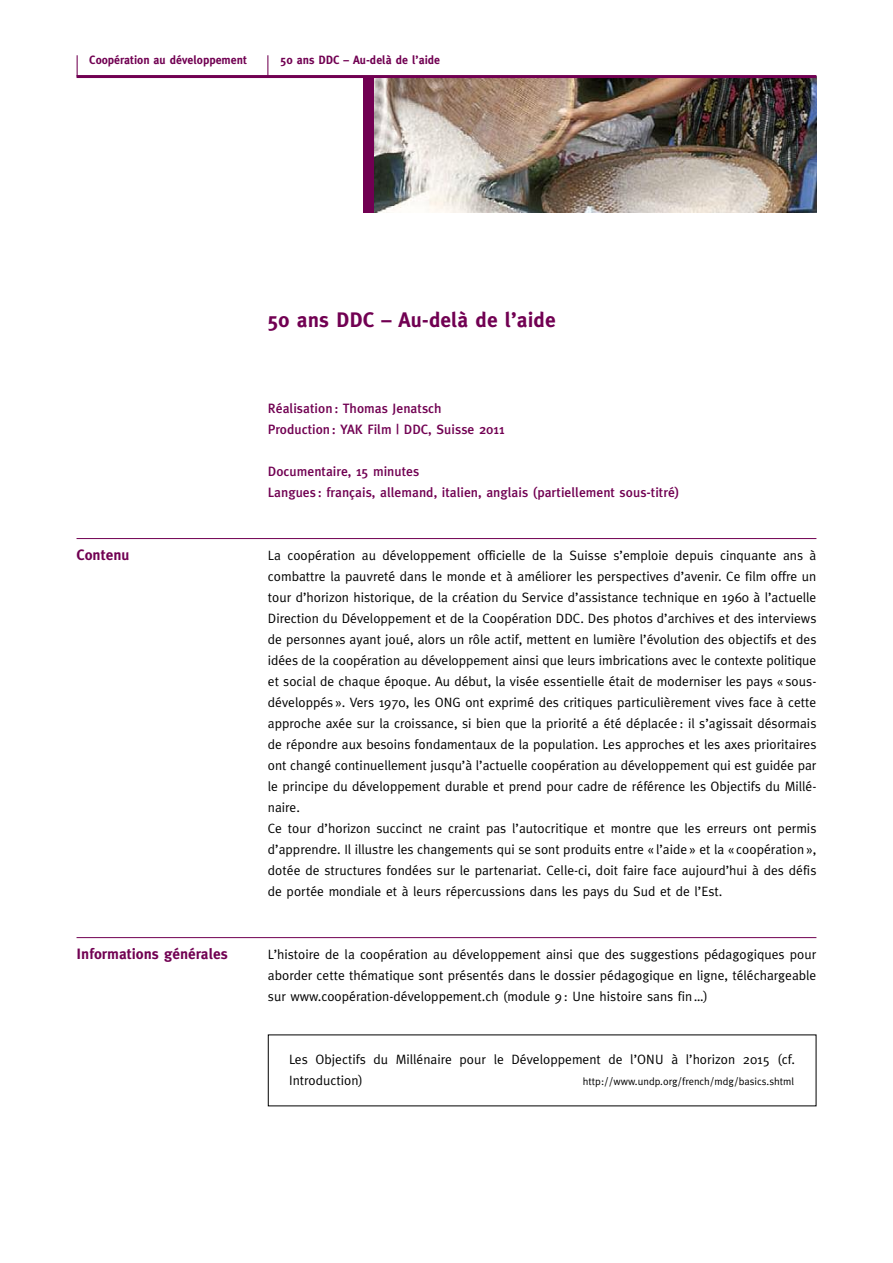
<style>
.page{position:relative;width:893px;height:1263px;background:#fff}
.page>*{position:absolute;margin:0;border:0;box-sizing:border-box;transform-origin:0 0}
.t1{font:700 21px "Meta Plus";color:#710052}
.t2{font:700 15px "Meta Plus";color:#710052}
.t3{font:13.5px/21px "Meta Plus Normal";color:#000}
.t4{font:500 13.5px/21px "Meta Plus";color:#710052}
.t5{font:700 12px "Meta Plus";color:#710052}
.t6{font:10.5px "Meta Plus Normal";color:#000}
</style>
<div class="page">
<div style="left:364px;top:77px;width:10px;height:136px;background:#710052"></div>
<img style="left:374px;top:78px;width:442px;height:135px">
<hr style="left:77px;top:75px;width:739px;height:3px;background:#710052">
<svg style="left:77px;top:55px;width:1px;height:20px"></svg>
<svg style="left:267px;top:55px;width:1px;height:20px"></svg>
<hr style="left:77px;top:538px;width:739px;height:1px;background:#710052">
<hr style="left:77px;top:937px;width:739px;height:1px;background:#710052">
<p class="t5" style="left:89px;top:53px;width:159px">Coopération au développement</p>
<p class="t5" style="left:281px;top:53px;width:161px">50 ans DDC – Au-delà de l’aide</p>
<h1 class="t1" style="left:268px;top:307px;width:289px">50 ans DDC – Au-delà de l’aide</h1>
<p class="t4" style="left:268px;top:398px;width:238px">Réalisation : Thomas Jenatsch<br>Production : YAK Film | DDC, Suisse 2011</p>
<p class="t4" style="left:268px;top:461px;width:413px">Documentaire, 15 minutes<br>Langues : français, allemand, italien, anglais (partiellement sous-titré)</p>
<p class="t2" style="left:77px;top:546px;width:55px">Contenu</p>
<p class="t3" style="left:268px;top:545px;width:550px">La coopération au développement officielle de la Suisse s’emploie depuis cinquante ans à combattre la pauvreté dans le monde et à améliorer les perspectives d’avenir. Ce film offre un tour d’horizon historique, de la création du Service d’assistance technique en 1960 à l’actuelle Direction du Développement et de la Coopération DDC. Des photos d’archives et des interviews de personnes ayant joué, alors un rôle actif, mettent en lumière l’évolution des objectifs et des idées de la coopération au développement ainsi que leurs imbrications avec le contexte politique et social de chaque époque. Au début, la visée essentielle était de moderniser les pays « sous&shy;développés ». Vers 1970, les ONG ont exprimé des critiques particulièrement vives face à cette approche axée sur la croissance, si bien que la priorité a été déplacée : il s’agissait désormais de répondre aux besoins fondamentaux de la population. Les approches et les axes prioritaires ont changé continuellement jusqu’à l’actuelle coopération au développement qui est guidée par le principe du développement durable et prend pour cadre de référence les Objectifs du Millé&shy;naire.<br>Ce tour d’horizon succinct ne craint pas l’autocritique et montre que les erreurs ont permis d’apprendre. Il illustre les changements qui se sont produits entre « l’aide » et la « coopération », dotée de structures fondées sur le partenariat. Celle-ci, doit faire face aujourd’hui à des défis de portée mondiale et à leurs répercussions dans les pays du Sud et de l’Est.</p>
<p class="t2" style="left:77px;top:945px;width:153px">Informations générales</p>
<p class="t3" style="left:268px;top:944px;width:550px;text-align:justify">L’histoire de la coopération au développement ainsi que des suggestions pédagogiques pour aborder cette thématique sont présentés dans le dossier pédagogique en ligne, téléchargeable sur www.coopération-développement.ch (module 9: Une histoire sans fin…)</p>
<p class="t3" style="left:289px;top:1049px;width:507px">Les Objectifs du Millénaire pour le Développement de l’ONU à l’horizon 2015 (cf.<br>Introduction)</p>
<p class="t6" style="left:583px;top:1075px;width:213px">http://www.undp.org/french/mdg/basics.shtml</p>
</div>
